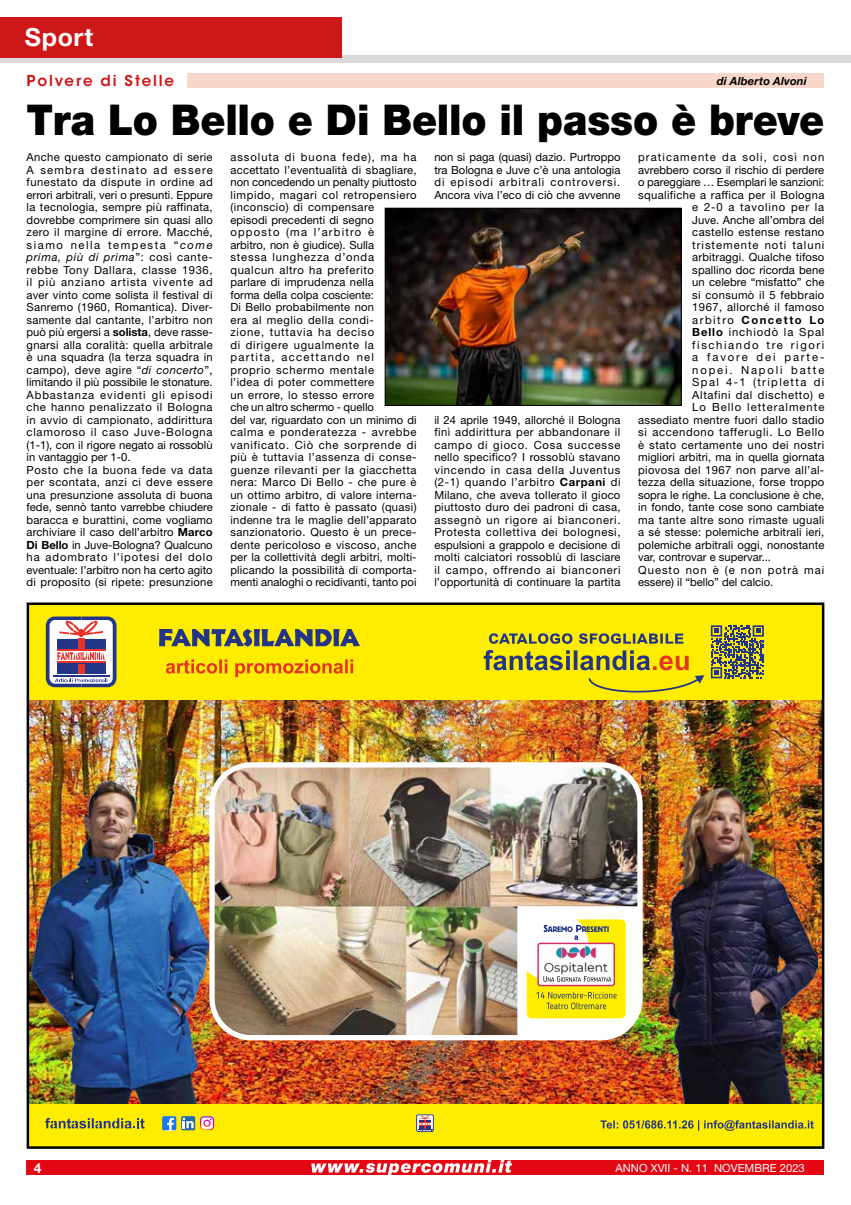
<style>
.page{position:relative;width:851px;height:1205px;background:#fff}
.page>*{position:absolute;margin:0;border:0;box-sizing:border-box;transform-origin:0 0}
.t1{font:900 42.5px "Helvetica Neue LT Std";letter-spacing:-.005em;color:#000;scale:.94 1}
.t2{font:700 25px "Helvetica Neue LT Std";letter-spacing:.03em;color:#fff}
.t3{font:600 15px "ITC Avant Garde Std";letter-spacing:.12em;color:#cd1719}
.t4{font:700 13.75px "Helvetica Neue LT Std";color:#fff}
.t5{font:11.25px/12.5px "Helvetica Neue LT Std";letter-spacing:.025em;color:#000}
.t6{font:11.25px "Helvetica Neue LT Std";color:#000}
.t7{font:11.25px "Helvetica Neue LT Std";letter-spacing:.085em;color:#000}
.t8{font:11.25px "Helvetica Neue LT Std";letter-spacing:.005em;color:#000}
.t9{font:11.25px "Helvetica Neue LT Std";letter-spacing:.06em;color:#000}
.t10{font:11.25px "Helvetica Neue LT Std";letter-spacing:.095em;color:#000}
.t11{font:11.25px "Helvetica Neue LT Std";color:#fff}
.t12{font:11.25px "Helvetica Neue LT Std";letter-spacing:.055em;color:#000}
.t13{font:11.25px "Helvetica Neue LT Std";letter-spacing:.08em;color:#000}
.t14{font:11.25px "Helvetica Neue LT Std";letter-spacing:.145em;color:#000}
.t15{font:11.25px "Helvetica Neue LT Std";letter-spacing:.12em;color:#000}
.t16{font:11.25px "Helvetica Neue LT Std";letter-spacing:.075em;color:#000}
.t17{font:700 11.25px "Helvetica Neue LT Std";letter-spacing:.135em;color:#000}
.t18{font:11.25px "Helvetica Neue LT Std";letter-spacing:.16em;color:#000}
.t19{font:11.25px "Helvetica Neue LT Std";letter-spacing:.17em;color:#000}
.t20{font:italic 700 11.25px "Helvetica Neue LT Std";letter-spacing:.015em;color:#000}
.s1{font-style:italic}
.s2{font-weight:700}
.s3{font-weight:400}
</style>
<div class="page">
<div style="left:27px;top:1160px;width:797px;height:15px;background:#e30613"></div>
<svg style="left:311px;top:1160px;width:201px;height:15px"></svg>
<div style="left:0;top:55px;width:850px;height:7px;background:#dadada"></div>
<div style="left:0;top:17px;width:342px;height:41px;background:#cd1719"></div>
<div style="left:27px;top:74px;width:797px;height:14px;background:#f6d7ca"></div>
<div style="left:19px;top:72px;width:167px;height:20px;background:#fff"></div>
<img style="left:386px;top:210px;width:293px;height:194px">
<div style="left:384px;top:208px;width:297px;height:198px;border:1px solid #000"></div>
<img style="left:30px;top:700px;width:791px;height:404px">
<img style="left:624px;top:779px;width:193px;height:325px">
<img style="left:30px;top:773px;width:179px;height:331px">
<img style="left:212px;top:765px;width:427px;height:272px">
<div style="left:209px;top:762px;width:433px;height:278px;border:5px solid #fff;border-radius:39px"></div>
<div style="left:28px;top:1104px;width:795px;height:43px;background:#ffed00"></div>
<div style="left:28px;top:604px;width:795px;height:96px;background:#ffed00"></div>
<svg style="left:416px;top:1114px;width:18px;height:18px"></svg>
<svg style="left:45px;top:1118px;width:100px;height:10px"></svg>
<svg style="left:600px;top:1120px;width:213px;height:11px"></svg>
<svg style="left:46px;top:616px;width:70px;height:71px;background:#a48ea9"></svg>
<svg style="left:166px;top:659px;width:187px;height:18px"></svg>
<svg style="left:159px;top:629px;width:201px;height:17px"></svg>
<svg style="left:181px;top:1116px;width:14px;height:14px"></svg>
<svg style="left:183px;top:1117px;width:11px;height:11px"></svg>
<svg style="left:162px;top:1116px;width:14px;height:14px"></svg>
<img style="left:200px;top:1116px;width:14px;height:14px">
<svg style="left:710px;top:625px;width:53px;height:53px"></svg>
<svg style="left:489px;top:633px;width:194px;height:11px"></svg>
<svg style="left:483px;top:650px;width:221px;height:42px"></svg>
<svg style="left:526px;top:919px;width:99px;height:99px"></svg>
<h2 class="t2" style="left:25px;top:22px;width:70px">Sport</h2>
<h3 class="t3" style="left:27px;top:71px;width:149px">Polvere di Stelle</h3>
<p class="t20" style="left:716px;top:74px;width:91px">di Alberto Alvoni</p>
<h1 class="t1" style="left:27px;top:94px;width:849px">Tra Lo Bello e Di Bello il passo è breve</h1>
<p class="t5" style="left:27px;top:151px;width:188px">Anche questo campionato di serie A sembra destinato ad essere funestato da dispute in ordine ad errori arbitrali, veri o presunti. Eppure la tecnologia, sempre più raffinata, dovrebbe comprimere sin quasi allo zero il margine di errore. Macché, siamo nella tempesta “<span class="s1">come prima, più di prima</span>”: così cante&shy;rebbe Tony Dallara, classe 1936, il più anziano artista vivente ad aver vinto come solista il festival di Sanremo (1960, Romantica). Diver&shy;samente dal cantante, l’arbitro non può più ergersi a <span class="s2">solista</span>, deve rasse&shy;gnarsi alla coralità: quella arbitrale è una squadra (la terza squadra in campo), deve agire “<span class="s1">di concerto</span>”, limitando il più possibile le stonature.<br>Abbastanza evidenti gli episodi che hanno penalizzato il Bologna in avvio di campionato, addirittura clamoroso il caso Juve-Bologna (1-1), con il rigore negato ai rossoblù in vantaggio per 1-0.<br>Posto che la buona fede va data per scontata, anzi ci deve essere una presunzione assoluta di buona fede, sennò tanto varrebbe chiudere baracca e burattini, come vogliamo archiviare il caso dell’arbitro <span class="s2">Marco Di Bello</span> in Juve-Bologna? Qualcuno ha adombrato l’ipotesi del dolo eventuale: l’arbitro non ha certo agito di proposito (si ripete: presunzione</p>
<p class="t5" style="left:230px;top:151px;width:188px">assoluta di buona fede), ma ha accettato l’eventualità di sbagliare, non concedendo un penalty piuttosto limpido, magari col retropensiero (inconscio) di compensare<br>episodi precedenti di segno opposto (ma l’arbitro è<br>arbitro, non è giudice). Sulla<br>stessa lunghezza d’onda qualcun altro ha preferito<br>parlare di imprudenza nella<br>forma della colpa cosciente:<br>Di Bello probabilmente non<br>era al meglio della condi-<br>zione, tuttavia ha deciso<br>di dirigere ugualmente la partita, accettando nel proprio schermo mentale<br>l’idea di poter commettere<br>un errore, lo stesso errore<br>che un altro schermo - quello<br>del var, riguardato con un minimo di calma e ponderatezza - avrebbe vanificato. Ciò che sorprende di più è tuttavia l’assenza di conse&shy;guenze rilevanti per la giacchetta nera: Marco Di Bello - che pure è un ottimo arbitro, di valore interna&shy;zionale - di fatto è passato (quasi) indenne tra le maglie dell’apparato sanzionatorio. Questo è un prece&shy;dente pericoloso e viscoso, anche per la collettività degli arbitri, molti&shy;plicando la possibilità di comporta&shy;menti analoghi o recidivanti, tanto poi</p>
<p class="t5" style="left:434px;top:151px;width:188px;text-align:justify">non si paga (quasi) dazio. Purtroppo tra Bologna e Juve c’è una antologia di episodi arbitrali controversi.<br>Ancora viva l’eco di ciò che avvenne</p>
<p class="t5" style="left:434px;top:413px;width:188px;text-align:justify">il 24 aprile 1949, allorché il Bologna finì addirittura per abbandonare il campo di gioco. Cosa successe nello specifico? I rossoblù stavano vincendo in casa della Juventus (2-1) quando l’arbitro <span class="s2">Carpani</span> di Milano, che aveva tollerato il gioco piuttosto duro dei padroni di casa, assegnò un rigore ai bianconeri.<br>Protesta collettiva dei bolognesi, espulsioni a grappolo e decisione di molti calciatori rossoblù di lasciare il campo, offrendo ai bianconeri l’opportunità di continuare la partita</p>
<p class="t10" style="left:638px;top:150px;width:187px">praticamente da soli, così non</p>
<p class="t6" style="left:638px;top:163px;width:187px">avrebbero corso il rischio di perdere</p>
<p class="t6" style="left:638px;top:175px;width:188px">o pareggiare … Esemplari le sanzioni:</p>
<p class="t5" style="left:638px;top:188px;width:188px">squalifiche a raffica per il Bologna</p>
<p class="t16" style="left:692px;top:200px;width:133px">e 2-0 a tavolino per la</p>
<p class="t6" style="left:692px;top:213px;width:133px">Juve. Anche all’ombra del</p>
<p class="t5" style="left:692px;top:226px;width:134px">castello estense restano</p>
<p class="t7" style="left:692px;top:238px;width:134px">tristemente noti taluni</p>
<p class="t5" style="left:692px;top:251px;width:133px">arbitraggi. Qualche tifoso</p>
<p class="t5" style="left:692px;top:263px;width:134px">spallino doc ricorda bene</p>
<p class="t8" style="left:692px;top:275px;width:134px">un celebre “misfatto” che</p>
<p class="t5" style="left:692px;top:288px;width:134px">si consumò il 5 febbraio</p>
<p class="t5" style="left:692px;top:301px;width:134px">1967, allorché il famoso</p>
<p class="t17" style="left:692px;top:313px;width:134px"><span class="s3">arbitro</span> Concetto Lo</p>
<p class="t13" style="left:692px;top:325px;width:134px"><span class="s2">Bello</span> inchiodò la Spal</p>
<p class="t14" style="left:692px;top:338px;width:134px">fischiando tre rigori</p>
<p class="t19" style="left:692px;top:350px;width:134px">a favore dei parte-</p>
<p class="t18" style="left:692px;top:363px;width:133px">nopei. Napoli batte</p>
<p class="t15" style="left:692px;top:375px;width:133px">Spal 4-1 (tripletta di</p>
<p class="t12" style="left:692px;top:388px;width:134px">Altafini dal dischetto) e</p>
<p class="t7" style="left:692px;top:400px;width:134px">Lo Bello letteralmente</p>
<p class="t5" style="left:638px;top:413px;width:187px">assediato mentre fuori dallo stadio</p>
<p class="t9" style="left:638px;top:425px;width:188px">si accendono tafferugli. Lo Bello</p>
<p class="t5" style="left:638px;top:438px;width:187px">è stato certamente uno dei nostri</p>
<p class="t8" style="left:638px;top:450px;width:188px">migliori arbitri, ma in quella giornata</p>
<p class="t5" style="left:638px;top:463px;width:187px">piovosa del 1967 non parve all’al-</p>
<p class="t5" style="left:638px;top:476px;width:188px">tezza della situazione, forse troppo</p>
<p class="t6" style="left:638px;top:488px;width:188px">sopra le righe. La conclusione è che,</p>
<p class="t5" style="left:638px;top:501px;width:187px">in fondo, tante cose sono cambiate</p>
<p class="t5" style="left:638px;top:513px;width:188px">ma tante altre sono rimaste uguali</p>
<p class="t5" style="left:638px;top:526px;width:187px">a sé stesse: polemiche arbitrali ieri,</p>
<p class="t5" style="left:638px;top:538px;width:188px">polemiche arbitrali oggi, nonostante</p>
<p class="t6" style="left:638px;top:550px;width:134px">var, controvar e supervar...</p>
<p class="t7" style="left:638px;top:563px;width:188px">Questo non è (e non potrà mai</p>
<p class="t6" style="left:638px;top:575px;width:136px">essere) il “bello” del calcio.</p>
<p class="t4" style="left:34px;top:1159px;width:9px">4</p>
<p class="t11" style="left:615px;top:1161px;width:191px">ANNO XVII - N. 11 NOVEMBRE 2023</p>
</div>
